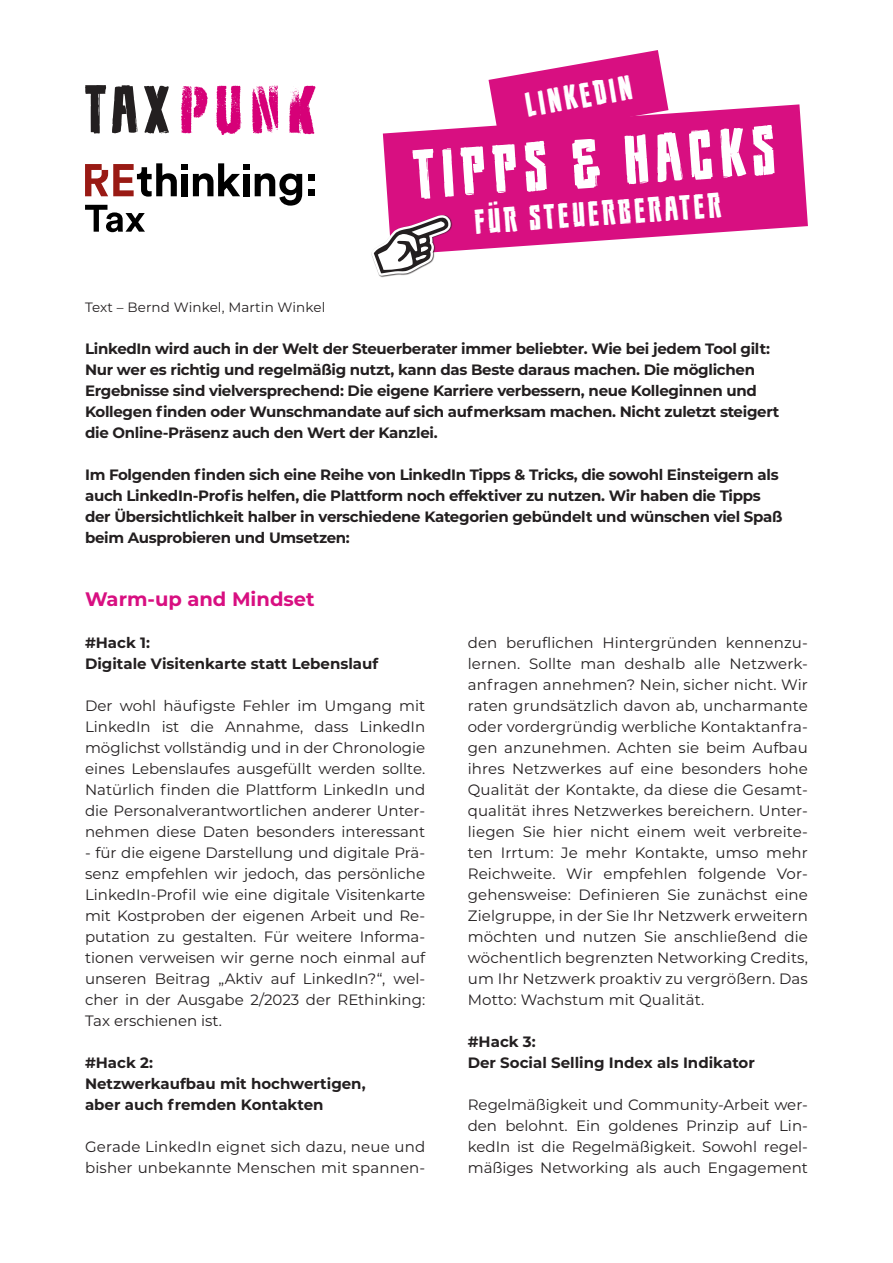
<style>
.page{position:relative;width:893px;height:1263px;background:#fff}
.page>*{position:absolute;margin:0;border:0;box-sizing:border-box;transform-origin:0 0}
.t1{font:65.1px "Population Zero BB";color:#fff}
.t2{font:32.55px "Population Zero BB";color:#fff}
.t3{font:700 19.5px "Montserrat";color:#d80f81}
.t4{font:15px/21px "Montserrat";color:#231f20;text-align:justify}
.t5{font:700 15px/21px "Montserrat";letter-spacing:-.02em;color:#231f20}
.t6{font:700 15px/21px "Montserrat";color:#231f20}
.t7{font:13.5px "Montserrat";letter-spacing:.01em;color:#231f20}
</style>
<div class="page">
<svg style="left:383px;top:104px;width:425px;height:147px;fill:#d80f81"></svg>
<svg style="left:489px;top:50px;width:179px;height:90px"></svg>
<svg style="left:255px;top:173px;width:47px;height:33px"></svg>
<div style="left:308px;top:175px;width:7px;height:6px;background:#000"></div>
<div style="left:308px;top:189px;width:7px;height:7px;background:#000"></div>
<svg style="left:85px;top:163px;width:164px;height:34px"></svg>
<svg style="left:85px;top:205px;width:60px;height:27px"></svg>
<svg style="left:85px;top:85px;width:21px;height:48px"></svg>
<svg style="left:112px;top:85px;width:26px;height:48px"></svg>
<svg style="left:144px;top:86px;width:25px;height:47px"></svg>
<svg style="left:181px;top:86px;width:27px;height:47px"></svg>
<svg style="left:216px;top:85px;width:25px;height:50px"></svg>
<svg style="left:252px;top:86px;width:27px;height:48px"></svg>
<svg style="left:289px;top:85px;width:27px;height:49px"></svg>
<div style="left:371px;top:215px;width:81px;height:63px;background:#231f20;opacity:.75"></div>
<svg style="left:371px;top:214px;width:80px;height:62px"></svg>
<svg style="left:489px;top:202px;width:9px;height:3px"></svg>
<h2 class="t2" style="left:522px;top:85px;width:109px;rotate:-10deg">LINKEDIN</h2>
<p class="t7" style="left:85px;top:297px;width:242px">Text – Bernd Winkel, Martin Winkel</p>
<h1 class="t1" style="left:410px;top:134px;width:364px;rotate:-4deg">TIPPS &amp; HACKS</h1>
<h2 class="t2" style="left:473px;top:201px;width:248px;rotate:-4deg">FUR STEUERBERATER</h2>
<p class="t5" style="left:85px;top:337px;width:696px">LinkedIn wird auch in der Welt der Steuerberater immer beliebter. Wie bei jedem Tool gilt:<br>Nur wer es richtig und regelmäßig nutzt, kann das Beste daraus machen. Die möglichen Ergebnisse sind vielversprechend: Die eigene Karriere verbessern, neue Kolleginnen und Kollegen finden oder Wunschmandate auf sich aufmerksam machen. Nicht zuletzt steigert die Online-Präsenz auch den Wert der Kanzlei.</p>
<p class="t5" style="left:85px;top:463px;width:699px">Im Folgenden finden sich eine Reihe von LinkedIn Tipps &amp; Tricks, die sowohl Einsteigern als auch LinkedIn-Profis helfen, die Plattform noch effektiver zu nutzen. Wir haben die Tipps der Übersichtlichkeit halber in verschiedene Kategorien gebündelt und wünschen viel Spaß beim Ausprobieren und Umsetzen:</p>
<h3 class="t3" style="left:85px;top:585px;width:231px">Warm-up and Mindset</h3>
<p class="t6" style="left:85px;top:631px;width:295px">#Hack 1:<br>Digitale Visitenkarte statt Lebenslauf</p>
<p class="t4" style="left:85px;top:694px;width:342px">Der wohl häufigste Fehler im Umgang mit LinkedIn ist die Annahme, dass LinkedIn möglichst vollständig und in der Chronologie eines Lebenslaufes ausgefüllt werden sollte.<br>Natürlich finden die Plattform LinkedIn und die Personalverantwortlichen anderer Unter&shy;nehmen diese Daten besonders interessant</p>
<p class="t4" style="left:85px;top:841px;width:342px">- für die eigene Darstellung und digitale Prä&shy;senz empfehlen wir jedoch, das persönliche LinkedIn-Profil wie eine digitale Visitenkarte mit Kostproben der eigenen Arbeit und Re&shy;putation zu gestalten. Für weitere Informa&shy;tionen verweisen wir gerne noch einmal auf unseren Beitrag „Aktiv auf LinkedIn?“, wel&shy;cher in der Ausgabe 2/2023 der REthinking:<br>Tax erschienen ist.</p>
<p class="t6" style="left:85px;top:1051px;width:282px">#Hack 2:<br>Netzwerkaufbau mit hochwertigen, aber auch fremden Kontakten</p>
<p class="t4" style="left:85px;top:1135px;width:342px">Gerade LinkedIn eignet sich dazu, neue und bisher unbekannte Menschen mit spannen-</p>
<p class="t4" style="left:468px;top:631px;width:342px">den beruflichen Hintergründen kennenzu&shy;lernen. Sollte man deshalb alle Netzwerk&shy;anfragen annehmen? Nein, sicher nicht. Wir raten grundsätzlich davon ab, uncharmante oder vordergründig werbliche Kontaktanfra&shy;gen anzunehmen. Achten sie beim Aufbau ihres Netzwerkes auf eine besonders hohe Qualität der Kontakte, da diese die Gesamt&shy;qualität ihres Netzwerkes bereichern. Unter&shy;liegen Sie hier nicht einem weit verbreite&shy;ten Irrtum: Je mehr Kontakte, umso mehr Reichweite. Wir empfehlen folgende Vor&shy;gehensweise: Definieren Sie zunächst eine Zielgruppe, in der Sie Ihr Netzwerk erweitern möchten und nutzen Sie anschließend die wöchentlich begrenzten Networking Credits, um Ihr Netzwerk proaktiv zu vergrößern. Das Motto: Wachstum mit Qualität.</p>
<p class="t6" style="left:468px;top:1030px;width:289px">#Hack 3:<br>Der Social Selling Index als Indikator</p>
<p class="t4" style="left:468px;top:1093px;width:342px">Regelmäßigkeit und Community-Arbeit wer&shy;den belohnt. Ein goldenes Prinzip auf Lin&shy;kedIn ist die Regelmäßigkeit. Sowohl regel&shy;mäßiges Networking als auch Engagement</p>
</div>
